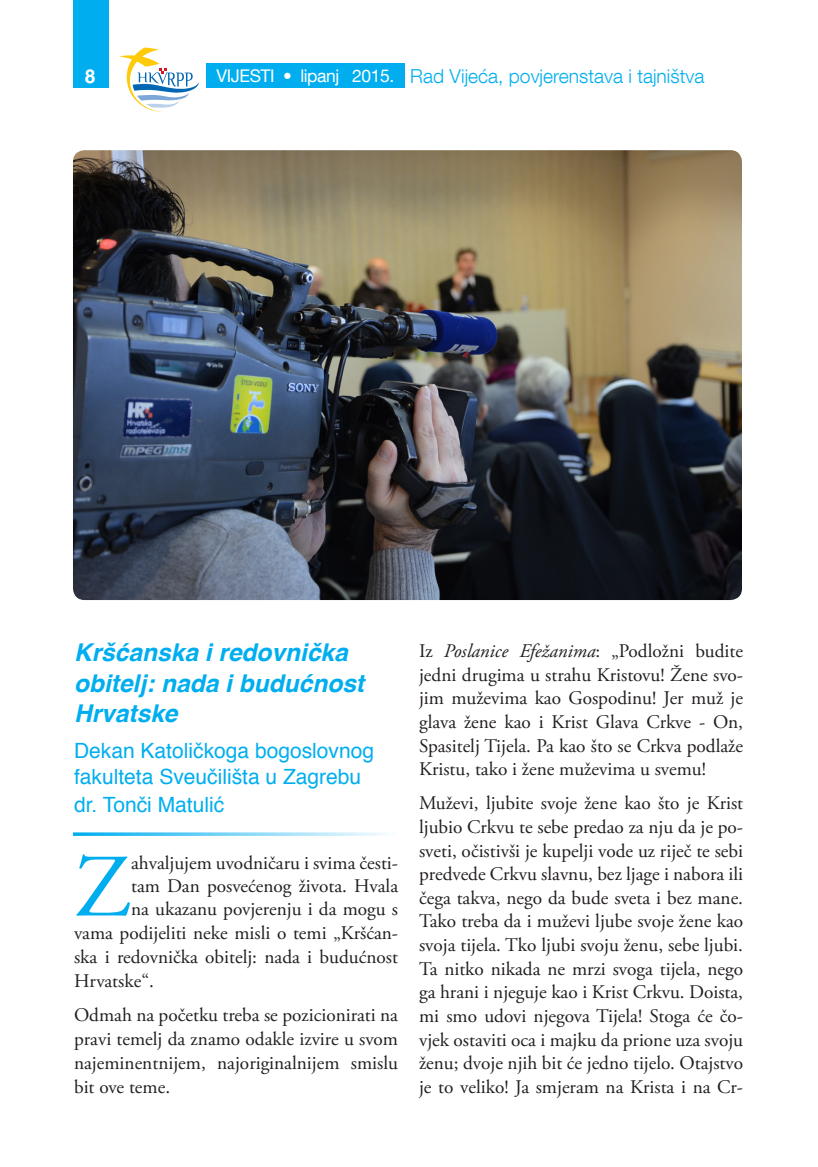
<style>
.page{position:relative;width:818px;height:1167px;background:#fff}
.page>*{position:absolute;margin:0;border:0;box-sizing:border-box;transform-origin:0 0}
.t1{font:88.9px "Adobe Garamond Pro";color:#00aeef}
.t2{font:italic 700 24.5px/30.1px "Helvetica";color:#00aeef}
.t3{font:21px/25.9px "Helvetica";color:#00aeef}
.t4{font:19.25px/23.6px "Adobe Garamond Pro";color:#231f20;text-align:justify}
.t5{font:300 19.25px "Helvetica Neue LT Com";color:#00aeef}
.t6{font:700 19.25px "Helvetica LT Std";color:#fff}
.s1{font-weight:400;font-size:17.5px;color:#fff}
.s2{font-style:italic}
</style>
<div class="page">
<div style="left:73px;top:0;width:36px;height:88px;background:#00aeef"></div>
<div style="left:206px;top:64px;width:198px;height:24px;background:#00aeef"></div>
<svg style="left:119px;top:48px;width:80px;height:64px"></svg>
<img style="left:73px;top:150px;width:669px;height:450px">
<svg style="left:73px;top:832px;width:313px;height:4px"></svg>
<p class="t6" style="left:85px;top:64px;width:12px">8</p>
<p class="t5" style="left:216px;top:69px;width:489px"><span class="s1">VIJESTI • lipanj 2015.</span> Rad Vijeća, povjerenstava i tajništva</p>
<p class="t2" style="left:74px;top:640px;width:291px">Kršćanska i redovnička obitelj: nada i budućnost<br>Hrvatske</p>
<p class="t3" style="left:74px;top:739px;width:301px">Dekan Katoličkoga bogoslovnog fakulteta Sveučilišta u Zagrebu</p>
<p class="t3" style="left:74px;top:793px;width:152px">dr. Tonči Matulić</p>
<h1 class="t1" style="left:74px;top:834px;width:59px">Z</h1>
<p class="t4" style="left:131px;top:852px;width:268px">ahvaljujem uvodničaru i svima česti-</p>
<p class="t4" style="left:131px;top:875px;width:268px">tam Dan posvećenog života. Hvala</p>
<p class="t4" style="left:131px;top:898px;width:268px">na ukazanu povjerenju i da mogu s</p>
<p class="t4" style="left:74px;top:922px;width:325px">vama podijeliti neke misli o temi „Kršćan-</p>
<p class="t4" style="left:74px;top:946px;width:325px">ska i redovnička obitelj: nada i budućnost</p>
<p class="t4" style="left:74px;top:970px;width:81px">Hrvatske“.</p>
<p class="t4" style="left:74px;top:1004px;width:325px">Odmah na početku treba se pozicionirati na pravi temelj da znamo odakle izvire u svom najeminentnijem, najoriginalnijem smislu bit ove teme.</p>
<p class="t4" style="left:419px;top:640px;width:325px">Iz <span class="s2">Poslanice Efežanima</span>: „Podložni budite jedni drugima u strahu Kristovu! Žene svo&shy;jim muževima kao Gospodinu! Jer muž je glava žene kao i Krist Glava Crkve - On, Spasitelj Tijela. Pa kao što se Crkva podlaže Kristu, tako i žene muževima u svemu!</p>
<p class="t4" style="left:419px;top:792px;width:325px">Muževi, ljubite svoje žene kao što je Krist ljubio Crkvu te sebe predao za nju da je po&shy;sveti, očistivši je kupelji vode uz riječ te sebi predvede Crkvu slavnu, bez ljage i nabora ili čega takva, nego da bude sveta i bez mane.<br>Tako treba da i muževi ljube svoje žene kao svoja tijela. Tko ljubi svoju ženu, sebe ljubi.<br>Ta nitko nikada ne mrzi svoga tijela, nego ga hrani i njeguje kao i Krist Crkvu. Doista, mi smo udovi njegova Tijela! Stoga će čo&shy;vjek ostaviti oca i majku da prione uza svoju ženu; dvoje njih bit će jedno tijelo. Otajstvo je to veliko! Ja smjeram na Krista i na Cr-</p>
</div>
